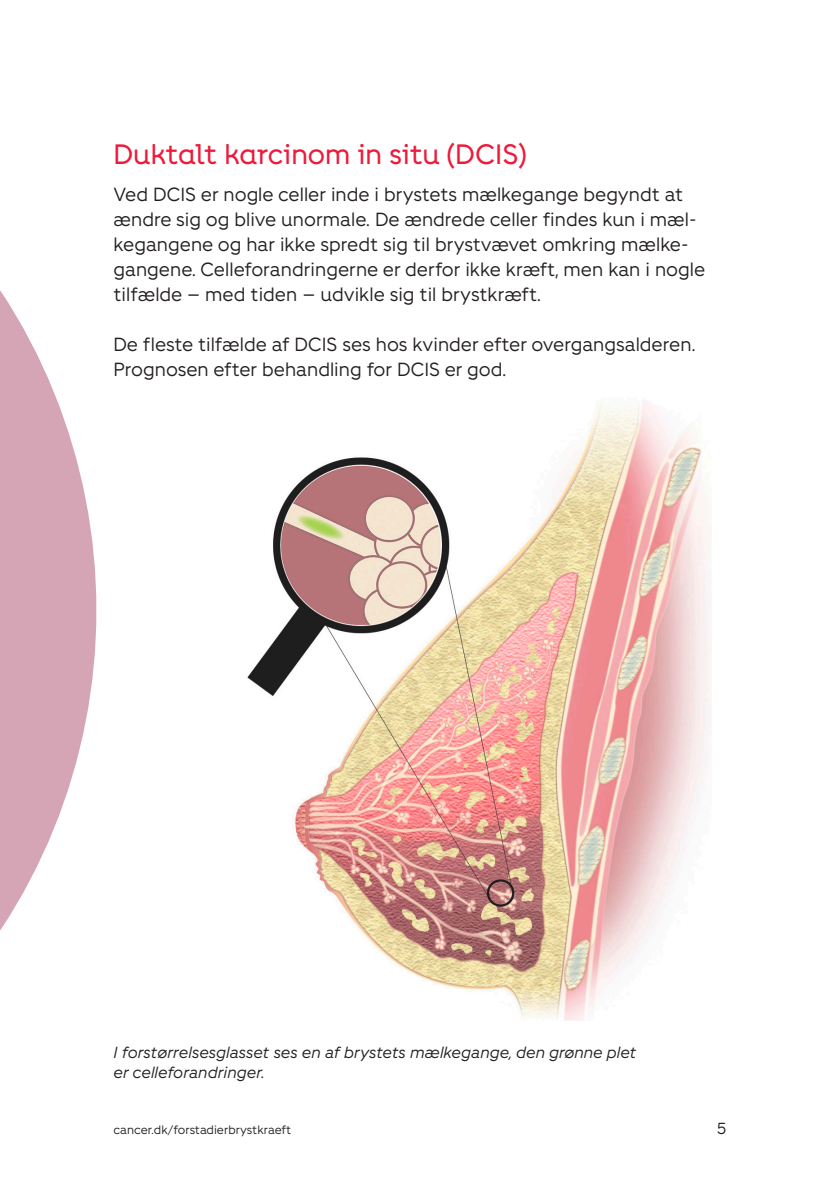
<style>
.page{position:relative;width:840px;height:1191px;background:#fff}
.page>*{position:absolute;margin:0;border:0;box-sizing:border-box;transform-origin:0 0}
.H1_RUBRIK{font:28px "Fighter Overskrift";letter-spacing:-.005em;color:#ed1a3a}
.BRØD{font:19px/25px "Fighter";color:#231f20}
.BILLEDTXT{font:italic 16px/20px "Fighter";color:#231f20}
.t1{font:16px "Fighter";color:#231f20}
.t2{font:12px "Fighter";color:#231f20}
</style>
<div class="page">
<img style="left:387px;top:400px;width:322px;height:620px">
<svg style="left:0;top:290px;width:387px;height:666px"></svg>
<p class="H1_RUBRIK" style="left:113px;top:138px;width:414px">Duktalt karcinom in situ (DCIS)</p>
<p class="BRØD" style="left:113px;top:180px;width:593px">Ved DCIS er nogle celler inde i brystets mælkegange begyndt at ændre sig og blive unormale. De ændrede celler findes kun i mæl&shy;kegangene og har ikke spredt sig til brystvævet omkring mælke&shy;gangene. Celleforandringerne er derfor ikke kræft, men kan i nogle tilfælde – med tiden – udvikle sig til brystkræft.</p>
<p class="BRØD" style="left:113px;top:330px;width:583px">De fleste tilfælde af DCIS ses hos kvinder efter overgangsalderen.</p>
<p class="BRØD" style="left:113px;top:355px;width:394px">Prognosen efter behandling for DCIS er god.</p>
<p class="BILLEDTXT" style="left:113px;top:1041px;width:524px">I forstørrelsesglasset ses en af brystets mælkegange, den grønne plet er celleforandringer.</p>
<p class="t2" style="left:113px;top:1121px;width:179px">cancer.dk/forstadierbrystkraeft</p>
<p class="t1" style="left:716px;top:1117px;width:11px">5</p>
</div>
